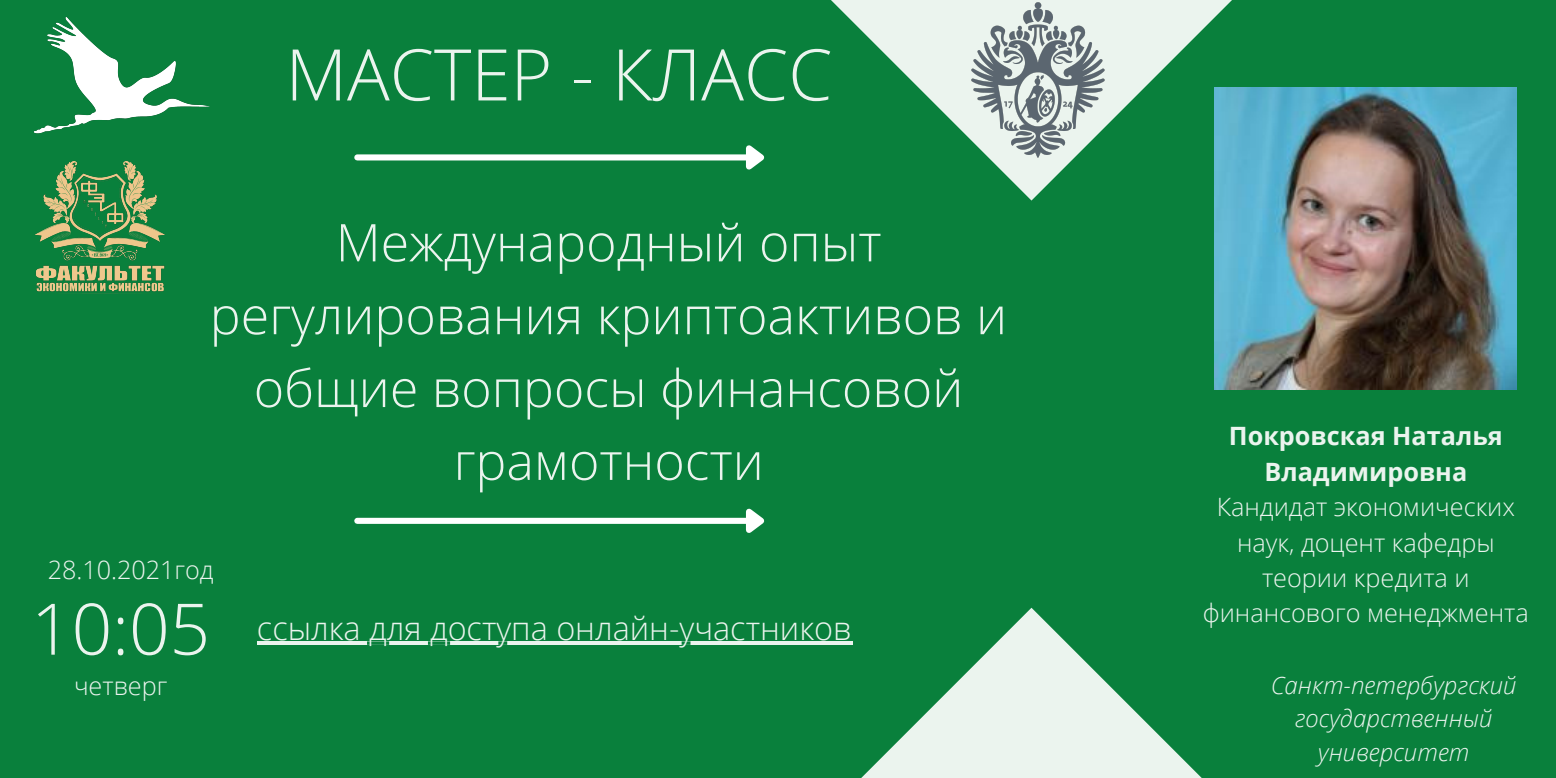
<style>
.page{position:relative;width:1556px;height:778px;background:#fff}
.page>*{position:absolute;margin:0;border:0;box-sizing:border-box;transform-origin:0 0}
.t1{font:300 71.25px "Open Sans";color:#ebf4ee}
.t2{font:300 71.1px "Open Sans";color:#ebf4ee}
.t3{font:300 52.02px/72.8px "Open Sans";color:#ebf4ee;text-align:center}
.t4{font:300 32.4px "Open Sans";color:#ebf4ee}
.t5{font:300 25.26px/35.3px "Open Sans";color:#ebf4ee;text-align:center}
.t6{font:700 25.26px/35.3px "Open Sans";color:#ebf4ee;text-align:center}
.t7{font:300 25.2px "Open Sans";color:#ebf4ee}
.t8{font:italic 300 24.09px/33.5px "Open Sans";color:#ebf4ee;text-align:center}
</style>
<div class="page">
<div style="left:0;top:0;width:1555px;height:778px;background:#09803c"></div>
<svg style="left:806px;top:607px;width:396px;height:171px"></svg>
<svg style="left:831px;top:0;width:400px;height:200px"></svg>
<img style="left:34px;top:17px;width:176px;height:117px">
<img style="left:35px;top:161px;width:130px;height:133px">
<img style="left:1214px;top:87px;width:302px;height:302px">
<img style="left:957px;top:0;width:160px;height:160px">
<hr style="left:257px;top:641px;width:595px;height:3px;background:#ebf4ee">
<div style="left:357px;top:154px;width:389px;height:6px;background:#fff"></div>
<svg style="left:740px;top:145px;width:25px;height:25px"></svg>
<div style="left:357px;top:518px;width:389px;height:6px;background:#fff"></div>
<svg style="left:740px;top:508px;width:25px;height:25px"></svg>
<p class="t1" style="left:285px;top:24px;width:548px">МАСТЕР - КЛАСС</p>
<p class="t3" style="left:210px;top:205px;width:799px">Международный опыт регулирования криптоактивов и общие вопросы финансовой грамотности</p>
<p class="t7" style="left:48px;top:552px;width:167px">28.10.2021год</p>
<p class="t2" style="left:31px;top:578px;width:180px">10:05</p>
<p class="t7" style="left:74px;top:667px;width:95px">четверг</p>
<p class="t4" style="left:257px;top:605px;width:596px">ссылка для доступа онлайн-участников</p>
<p class="t6" style="left:1228px;top:418px;width:275px">Покровская Наталья<br>Владимировна</p>
<p class="t5" style="left:1202px;top:488px;width:327px">Кандидат экономических наук, доцент кафедры теории кредита и финансового менеджмента</p>
<p class="t8" style="left:1270px;top:667px;width:247px">Санкт-петербургский государственный университет</p>
</div>
